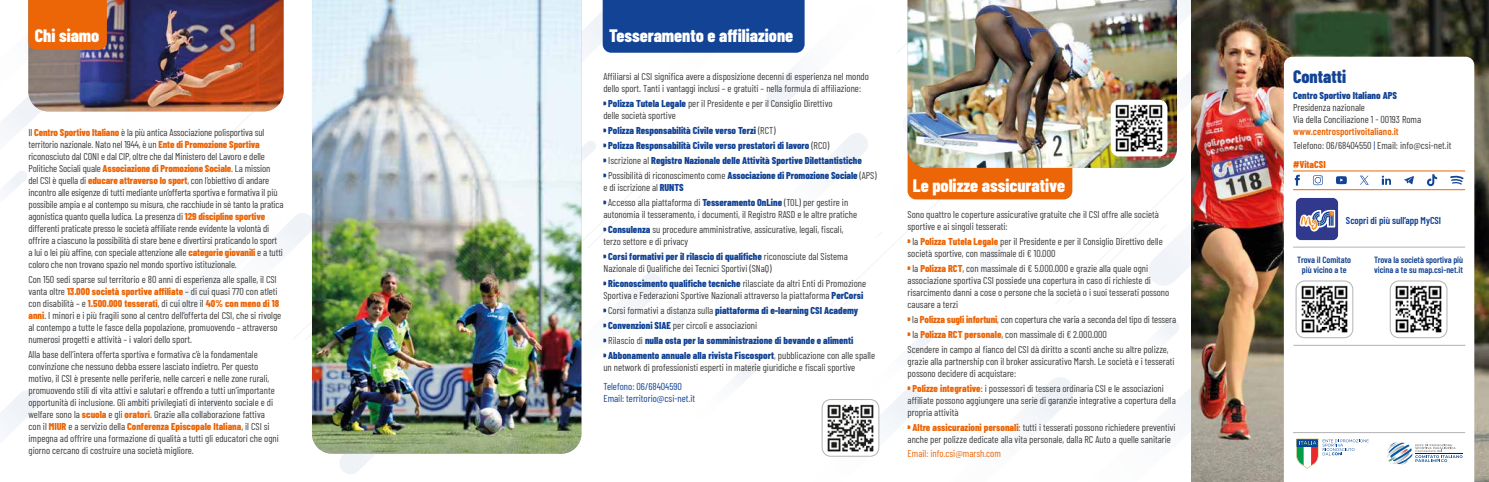
<style>
.page{position:relative;width:1489px;height:482px;background:#fff}
.page>*{position:absolute;margin:0;border:0;box-sizing:border-box;transform-origin:0 0}
.t1{font:800 18px "Barlow Condensed";color:#fff}
.t2{font:800 18px "Barlow Condensed";color:#134395}
.t3{font:10px/12px "Barlow Condensed";color:#3c3c3b}
.t4{font:800 10px/15px "Barlow Condensed";color:#134395}
.t5{font:10px/12px "Barlow Condensed";color:#134395}
.t6{font:10px "Barlow Condensed";color:#ec6608}
.t7{font:600 10px "Barlow Condensed";color:#134395}
.t8{font:800 10px "Barlow Condensed";color:#ec6608}
.t9{font:600 9px/10px "Barlow Condensed";color:#134395;text-align:center}
.s1{font-weight:800;color:#ec6608}
.s2{font-weight:800;color:#134395}
.s3{font-weight:400;color:#3c3c3b}
.s4{font-weight:600;color:#ec6608}
.s5{color:#134395}
</style>
<div class="page">
<img style="left:0;top:0;width:1488px;height:482px">
<hr style="left:1292px;top:247px;width:172px;height:1px;background:#b3b3b3">
<hr style="left:1292px;top:432px;width:172px;height:1px;background:#b3b3b3">
<hr style="left:1293px;top:345px;width:172px;height:1px;background:#b3b3b3">
<h1 class="t1" style="left:35px;top:23px;width:66px">Chi siamo</h1>
<p class="t3" style="left:28px;top:125px;width:257px">Il <span class="s1">Centro Sportivo Italiano</span> laè più antica Associazione polisportiva sul territorio nazionale. Nato nel 1944, è un <span class="s1">Ente di Promozione Sportiva </span>riconosciuto dal CONI e dal CIP, oltre che dal Ministero del Lavoro e delle Politiche Sociali quale <span class="s1">Associazione di Promozione Sociale</span> La. mission<br>del CSI è quella di <span class="s1">educare attraverso lo sport</span>, con ’lobiettivo di andare incontro alle esigenze di tutti mediante un’offerta sportiva e formativa il più possibile ampia ale contempo su misura, che racchiude in sé tanto la pratica agonistica quanto quella ludica La. presenza di <span class="s1">129 discipline sportive </span>differenti praticate presso le società affiliate rende evidente la volontà di offrire a ciascuno la possibilità di stare bene e divertirsi praticando lo sport a lui o lei più affine, con speciale attenzione alle <span class="s1">categorie giovanili</span> ae tutti coloro che non trovano spazio nel mondo sportivo istituzionale.</p>
<p class="t3" style="left:28px;top:272px;width:254px">Con 150 sedi sparse sul territorio e 80 anni di esperienza alle spalle il, CSI vanta oltre <span class="s1">13.000 società sportive affiliate</span> – di cui quasi 770 con atleti con disabilità – e <span class="s1">1.500.000 tesserati</span>, di cui oltre il <span class="s1">40% con meno di 18 anni</span> I. minori ie più fragili sono al centro dell’offerta del CSI, che si rivolge al contempo a tutte le fasce della popolazione, promuovendo – attraverso numerosi progetti e attività – i valori dello sport.</p>
<p class="t3" style="left:28px;top:347px;width:252px">Alla base dell’intera offerta sportiva e formativa l aè’c fondamentale convinzione che nessuno debba essere lasciato indietro. Per questo motivo il, CSI è presente nelle periferie, nelle carceri e nelle zone rurali, promuovendo stili di vita attivi e salutari e offrendo a tutti un’importante opportunità di inclusione. Gli ambiti privilegiati di intervento sociale e di welfare sono la <span class="s1">scuola</span> e gli <span class="s1">oratori</span>. Grazie alla collaborazione fattiva con il <span class="s1">MIUR</span> ae servizio della <span class="s1">Conferenza Episcopale Italiana</span> il, CSI si impegna ad offrire una formazione di qualità a tutti gli educatori che ogni giorno cercano di costruire una società migliore.</p>
<h1 class="t1" style="left:609px;top:23px;width:186px">Tesseramento e affiliazione</h1>
<p class="t3" style="left:603px;top:69px;width:267px">Affiliarsi al CSI significa avere a disposizione decenni di esperienza nel mondo dello sport. Tanti i vantaggi inclusi – e gratuiti – nella formula di affiliazione:</p>
<p class="t3" style="left:603px;top:96px;width:231px;text-indent:5px"><span class="s2">Polizza Tutela Legale</span> per il Presidente e per il Consiglio Direttivo delle società sportive</p>
<p class="t4" style="left:608px;top:122px;width:270px">Polizza Responsabilità Civile verso Terzi <span class="s3">(RCT(<br></span>Polizza Responsabilità Civile verso prestatori di lavoro <span class="s3">(RCO(<br>Iscrizione al</span> Registro Nazionale delle Attività Sportive Dilettantistiche <span class="s3">Possibilità di riconoscimento come</span> Associazione di Promozione Sociale <span class="s3">(APS(</span></p>
<p class="t3" style="left:608px;top:179px;width:241px;line-height:15px;text-indent:-5px">e di iscrizione al <span class="s2">RUNTS<br></span>Accesso alla piattaforma di <span class="s2">Tesseramento OnLine</span> (TOL) per gestire in</p>
<p class="t3" style="left:608px;top:206px;width:250px;line-height:15px;text-indent:-5px">autonomia il tesseramento i, documenti il, Registro RASD lee altre pratiche<br><span class="s2">Consulenza</span> su procedure amministrative, assicurative, legali, fiscali,</p>
<p class="t3" style="left:608px;top:233px;width:241px;line-height:15px;text-indent:-5px">terzo settore e di privacy<br><span class="s2">Corsi formativi per il rilascio di qualifiche</span> riconosciute dal Sistema</p>
<p class="t3" style="left:608px;top:260px;width:259px;line-height:15px;text-indent:-5px">Nazionale di Qualifiche dei Tecnici Sportivi (SNaQ(<br><span class="s2">Riconoscimento qualifiche tecniche</span> rilasciate da altri Enti di Promozione</p>
<p class="t3" style="left:608px;top:287px;width:268px;line-height:15px;text-indent:-5px">Sportiva e Federazioni Sportive Nazionali attraverso la piattaforma <span class="s2">PerCorsi </span>Corsi formativi a distanza sulla <span class="s2">piattaforma di -e learning CSI Academy Convenzioni SIAE</span> per circoli e associazioni<br>Rilascio di <span class="s2">nulla osta per la somministrazione di bevande e alimenti Abbonamento annuale alla rivista Fiscosport</span>, pubblicazione con alle spalle</p>
<p class="t3" style="left:603px;top:360px;width:253px">un network di professionisti esperti in materie giuridiche e fiscali sportive</p>
<p class="t5" style="left:603px;top:379px;width:93px">Telefono: 06/68404590<br>Email: territorio@csi-net i t.</p>
<h1 class="t1" style="left:912px;top:173px;width:154px">Le polizze assicurative</h1>
<p class="t3" style="left:907px;top:207px;width:253px">Sono quattro le coperture assicurative gratuite che il CSI offre alle società sportive e ai singoli tesserati:</p>
<p class="t3" style="left:907px;top:234px;width:257px;text-indent:5px">la <span class="s1">Polizza Tutela Legale</span> per il Presidente e per il Consiglio Direttivo delle società sportive, con massimale di € 10.000</p>
<p class="t3" style="left:907px;top:261px;width:263px;text-indent:5px">la <span class="s1">Polizza RCT</span>, con massimale di € 5.000.000 e grazie alla quale ogni associazione sportiva CSI possiede una copertura in caso di richieste di risarcimento danni a cose o persone che la società io suoi tesserati possono causare a terzi</p>
<p class="t3" style="left:912px;top:312px;width:265px">la <span class="s1">Polizza sugli infortuni</span>, con copertura che varia a seconda del tipo di tessera</p>
<p class="t3" style="left:912px;top:327px;width:196px">la <span class="s1">Polizza RCT personale</span>, con massimale di € 2.000.000</p>
<p class="t3" style="left:907px;top:342px;width:263px">Scendere in campo al fianco del CSI dà diritto a sconti anche su altre polizze,</p>
<p class="t3" style="left:907px;top:354px;width:268px">grazie alla partnership con il broker assicurativo Marsh Le. società ie tesserati possono decidere di acquistare:</p>
<p class="t3" style="left:907px;top:381px;width:270px;text-indent:5px"><span class="s1">Polizze integrative</span> i: possessori di tessera ordinaria CSI lee associazioni affiliate possono aggiungere una serie di garanzie integrative a copertura della propria attività</p>
<p class="t3" style="left:907px;top:420px;width:269px;text-align:center"><span class="s1">Altre assicurazioni personali</span>: tutti i tesserati possono richiedere preventivi anche per polizze dedicate alla vita personale, dalla RC Auto a quelle sanitarie</p>
<p class="t6" style="left:907px;top:446px;width:95px">Email: info.csi@marsh.com</p>
<h1 class="t2" style="left:1292px;top:63px;width:55px">Contatti</h1>
<p class="t4" style="left:1292px;top:87px;width:105px">Centro Sportivo Italiano APS</p>
<p class="t3" style="left:1292px;top:100px;width:130px">Presidenza nazionale<br>Via della Conciliazione -1 00193 Roma</p>
<p class="t3" style="left:1292px;top:123px;width:160px;line-height:14px"><span class="s4">www.centrosportivoitaliano i t.<br></span>Telefono: 06/68404550 <span class="s5">|</span> Email: info@csi-net i t.</p>
<p class="t8" style="left:1292px;top:157px;width:34px">#VitaCSI</p>
<p class="t7" style="left:1345px;top:213px;width:97px">Scopri di più sull’app MyCSI</p>
<p class="t9" style="left:1297px;top:255px;width:55px">Trova il Comitato più vicino tea</p>
<p class="t9" style="left:1373px;top:255px;width:91px;text-align:left">Trova la società sportiva più vicina tea su map.csi-net i t.</p>
</div>
